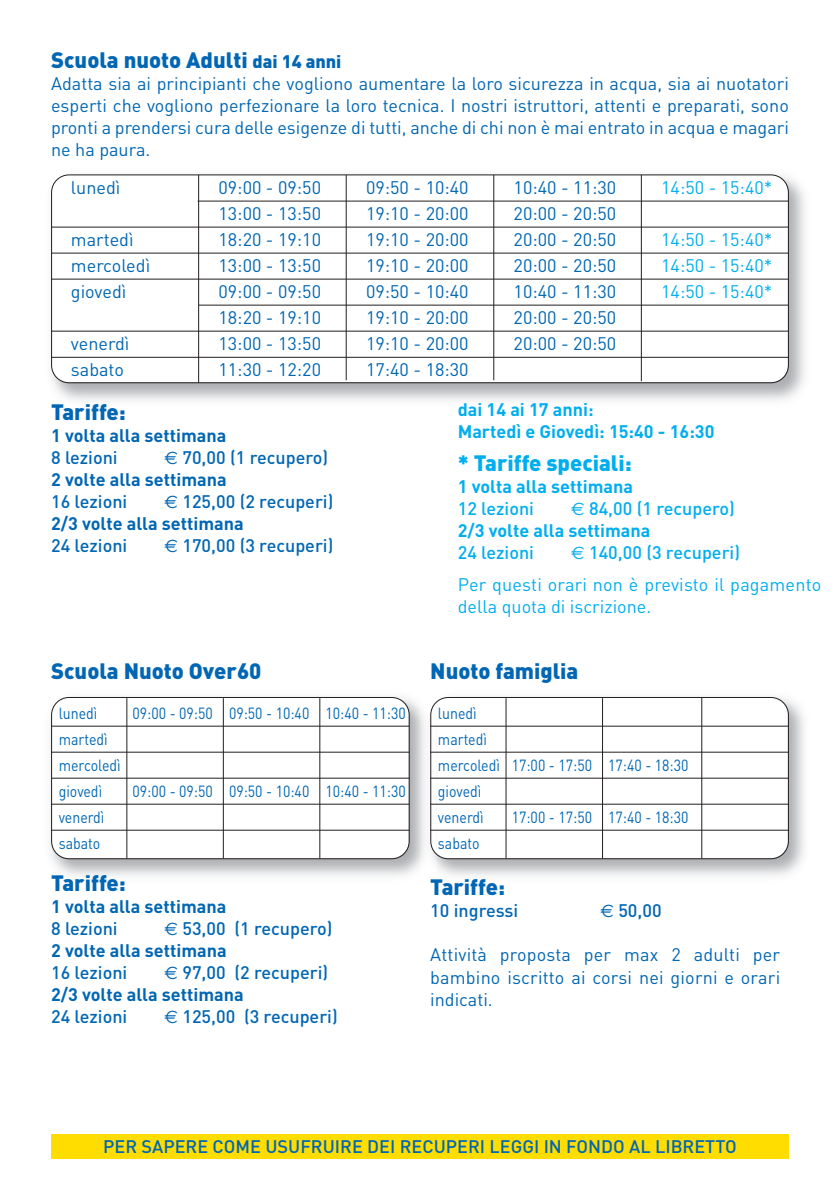
<style>
.page{position:relative;width:840px;height:1191px;background:#fff}
.page>*{position:absolute;margin:0;border:0;box-sizing:border-box;transform-origin:0 0}
.t1{font:900 22px "DINOT";color:#0166b3}
.t2{font:900 22px "DINOT";color:#00aeef}
.t3{font:18px/22px "DINOT";color:#0166b3;text-align:justify}
.t4{font:700 18px/22px "DINOT";color:#0166b3}
.t5{font:500 18px "DINOT";color:#0166b3}
.t6{font:18px/32px "DINOT";color:#00aeef}
.t7{font:700 18px/22px "DINOT";color:#00aeef}
.t8{font:500 18px "DINOT";color:#00aeef}
.t9{font:16px/26px "DINOT";color:#0166b3;scale:.88 1}
.s1{font-size:18px}
.s2{font-family:"Euro Sans";font-weight:400}
.s3{font-weight:500}
.s4{font-family:"Euro Sans"}
</style>
<div class="page">
<img style="left:51px;top:174px;width:754px;height:227px">
<svg style="left:52px;top:175px;width:735px;height:207px"></svg>
<div style="left:51px;top:174px;width:737px;height:209px;border:2px solid #231f20;border-radius:18px"></div>
<img style="left:50px;top:696px;width:755px;height:180px">
<svg style="left:52px;top:698px;width:356px;height:160px"></svg>
<div style="left:51px;top:697px;width:358px;height:162px;border:2px solid #231f20;border-radius:18px"></div>
<hr style="left:51px;top:725px;width:358px;height:1px;background:#231f20">
<hr style="left:51px;top:751px;width:358px;height:1px;background:#231f20">
<hr style="left:51px;top:777px;width:358px;height:1px;background:#231f20">
<hr style="left:51px;top:803px;width:358px;height:1px;background:#231f20">
<hr style="left:51px;top:829px;width:358px;height:1px;background:#231f20">
<hr style="left:126px;top:698px;width:1px;height:160px;background:#231f20">
<hr style="left:223px;top:698px;width:1px;height:160px;background:#231f20">
<hr style="left:319px;top:698px;width:1px;height:160px;background:#231f20">
<hr style="left:197px;top:201px;width:590px;height:1px;background:#231f20">
<hr style="left:51px;top:227px;width:736px;height:1px;background:#231f20">
<hr style="left:51px;top:253px;width:736px;height:1px;background:#231f20">
<hr style="left:51px;top:279px;width:736px;height:1px;background:#231f20">
<hr style="left:198px;top:305px;width:589px;height:1px;background:#231f20">
<hr style="left:51px;top:331px;width:736px;height:1px;background:#231f20">
<hr style="left:51px;top:357px;width:736px;height:1px;background:#231f20">
<hr style="left:198px;top:175px;width:1px;height:208px;background:#231f20">
<hr style="left:345px;top:175px;width:1px;height:205px;background:#231f20">
<hr style="left:493px;top:175px;width:1px;height:205px;background:#231f20">
<hr style="left:640px;top:175px;width:1px;height:206px;background:#231f20">
<img style="left:420px;top:696px;width:16px;height:180px">
<svg style="left:436px;top:698px;width:351px;height:160px"></svg>
<img style="left:431px;top:703px;width:5px;height:150px">
<div style="left:430px;top:697px;width:358px;height:162px;border:2px solid #231f20;border-radius:18px"></div>
<hr style="left:430px;top:725px;width:358px;height:1px;background:#231f20">
<hr style="left:430px;top:751px;width:358px;height:1px;background:#231f20">
<hr style="left:430px;top:777px;width:358px;height:1px;background:#231f20">
<hr style="left:430px;top:803px;width:358px;height:1px;background:#231f20">
<hr style="left:430px;top:829px;width:358px;height:1px;background:#231f20">
<hr style="left:505px;top:698px;width:1px;height:160px;background:#231f20">
<hr style="left:601px;top:698px;width:1px;height:160px;background:#231f20">
<div style="left:51px;top:1134px;width:737px;height:24px;background:#ffdd01"></div>
<hr style="left:700px;top:698px;width:1px;height:160px;background:#231f20">
<p class="t1" style="left:51px;top:52px;width:292px">Scuola nuoto Adulti <span class="s1">dai 14 anni</span></p>
<p class="t3" style="left:51px;top:74px;width:739px">Adatta sia ai principianti che vogliono aumentare la loro sicurezza in acqua, sia ai nuotatori esperti che vogliono perfezionare la loro tecnica. I nostri istruttori, attenti e preparati, sono pronti a prendersi cura delle esigenze di tutti, anche di chi non è mai entrato in acqua e magari ne ha paura.</p>
<p class="t3" style="left:71px;top:178px;width:51px">lunedì</p>
<p class="t3" style="left:218px;top:178px;width:104px">09:00 - 09:50</p>
<p class="t3" style="left:366px;top:178px;width:104px">09:50 - 10:40</p>
<p class="t3" style="left:513px;top:178px;width:104px">10:40 - 11:30</p>
<p class="t6" style="left:660px;top:173px;width:113px">14:50 - 15:40*</p>
<p class="t3" style="left:218px;top:204px;width:104px">13:00 - 13:50</p>
<p class="t3" style="left:366px;top:204px;width:104px">19:10 - 20:00</p>
<p class="t3" style="left:513px;top:204px;width:104px">20:00 - 20:50</p>
<p class="t3" style="left:71px;top:230px;width:64px">martedì</p>
<p class="t3" style="left:218px;top:230px;width:104px">18:20 - 19:10</p>
<p class="t3" style="left:366px;top:230px;width:104px">19:10 - 20:00</p>
<p class="t3" style="left:513px;top:230px;width:104px">20:00 - 20:50</p>
<p class="t6" style="left:660px;top:225px;width:113px">14:50 - 15:40*</p>
<p class="t3" style="left:71px;top:256px;width:81px">mercoledì</p>
<p class="t3" style="left:218px;top:256px;width:104px">13:00 - 13:50</p>
<p class="t3" style="left:366px;top:256px;width:104px">19:10 - 20:00</p>
<p class="t3" style="left:513px;top:256px;width:104px">20:00 - 20:50</p>
<p class="t6" style="left:660px;top:251px;width:113px">14:50 - 15:40*</p>
<p class="t3" style="left:71px;top:282px;width:57px">giovedì</p>
<p class="t3" style="left:218px;top:282px;width:104px">09:00 - 09:50</p>
<p class="t3" style="left:366px;top:282px;width:104px">09:50 - 10:40</p>
<p class="t3" style="left:513px;top:282px;width:104px">10:40 - 11:30</p>
<p class="t6" style="left:660px;top:277px;width:113px">14:50 - 15:40*</p>
<p class="t3" style="left:218px;top:308px;width:104px">18:20 - 19:10</p>
<p class="t3" style="left:366px;top:308px;width:104px">19:10 - 20:00</p>
<p class="t3" style="left:513px;top:308px;width:104px">20:00 - 20:50</p>
<p class="t3" style="left:71px;top:334px;width:60px">venerdì</p>
<p class="t3" style="left:218px;top:334px;width:104px">13:00 - 13:50</p>
<p class="t3" style="left:366px;top:334px;width:104px">19:10 - 20:00</p>
<p class="t3" style="left:513px;top:334px;width:104px">20:00 - 20:50</p>
<p class="t3" style="left:71px;top:360px;width:55px">sabato</p>
<p class="t3" style="left:218px;top:360px;width:104px">11:30 - 12:20</p>
<p class="t3" style="left:366px;top:360px;width:104px">17:40 - 18:30</p>
<p class="t1" style="left:51px;top:404px;width:76px">Tariffe:</p>
<p class="t4" style="left:51px;top:426px;width:177px">1 volta alla settimana</p>
<p class="t5" style="left:51px;top:451px;width:68px">8 lezioni</p>
<p class="t4" style="left:51px;top:448px;width:278px;text-indent:113px"><span class="s2">€</span> <span class="s3">70,00 (1 recupero)<br></span>2 volte alla settimana</p>
<p class="t5" style="left:51px;top:495px;width:78px">16 lezioni</p>
<p class="t4" style="left:51px;top:492px;width:284px;text-indent:113px"><span class="s2">€</span> <span class="s3">125,00 (2 recuperi)<br></span>2/3 volte alla settimana</p>
<p class="t5" style="left:51px;top:539px;width:78px">24 lezioni</p>
<p class="t5" style="left:164px;top:539px;width:170px"><span class="s2">€</span> 170,00 (3 recuperi)</p>
<p class="t1" style="left:51px;top:663px;width:212px">Scuola Nuoto Over60</p>
<p class="t9" style="left:59px;top:702px;width:46px">lunedì</p>
<p class="t9" style="left:132px;top:702px;width:312px">09:00 - 09:50 09:50 - 10:40 10:40 - 11:30</p>
<p class="t9" style="left:59px;top:728px;width:72px">martedì mercoledì giovedì</p>
<p class="t9" style="left:132px;top:780px;width:312px">09:00 - 09:50 09:50 - 10:40 10:40 - 11:30</p>
<p class="t9" style="left:59px;top:806px;width:53px">venerdì sabato</p>
<p class="t1" style="left:51px;top:875px;width:76px">Tariffe:</p>
<p class="t4" style="left:51px;top:896px;width:177px">1 volta alla settimana</p>
<p class="t5" style="left:51px;top:921px;width:68px">8 lezioni</p>
<p class="t4" style="left:51px;top:918px;width:283px;text-indent:113px"><span class="s2">€</span> <span class="s3">53,00 (1 recupero)<br></span>2 volte alla settimana</p>
<p class="t5" style="left:51px;top:965px;width:78px">16 lezioni</p>
<p class="t4" style="left:51px;top:962px;width:278px;text-indent:113px"><span class="s2">€</span> <span class="s3">97,00 (2 recuperi)<br></span>2/3 volte alla settimana</p>
<p class="t5" style="left:51px;top:1009px;width:78px">24 lezioni</p>
<p class="t5" style="left:164px;top:1009px;width:174px"><span class="s2">€</span> 125,00 (3 recuperi)</p>
<p class="t7" style="left:457px;top:401px;width:258px">dai 14 ai 17 anni:<br>Martedì e Giovedì: 15:40 - 16:30</p>
<p class="t2" style="left:457px;top:455px;width:175px">* Tariffe speciali:</p>
<p class="t7" style="left:457px;top:477px;width:177px">1 volta alla settimana</p>
<p class="t8" style="left:457px;top:502px;width:78px">12 lezioni</p>
<p class="t7" style="left:457px;top:499px;width:278px;text-indent:113px"><span class="s2">€</span> <span class="s3">84,00 (1 recupero)<br></span>2/3 volte alla settimana</p>
<p class="t8" style="left:457px;top:546px;width:78px">24 lezioni</p>
<p class="t6" style="left:457px;top:538px;width:365px;text-indent:113px"><span class="s4">€</span> <span class="s3">140,00 (3 recuperi)<br></span>Per questi orari non è previsto il pagamento</p>
<p class="t6" style="left:457px;top:592px;width:195px">della quota di iscrizione.</p>
<p class="t1" style="left:430px;top:663px;width:150px">Nuoto famiglia</p>
<p class="t9" style="left:437px;top:702px;width:286px">lunedì<br>martedì<br>mercoledì 17:00 - 17:50 17:40 - 18:30 giovedì<br>venerdì</p>
<p class="t9" style="left:511px;top:806px;width:202px">17:00 - 17:50 17:40 - 18:30</p>
<p class="t9" style="left:437px;top:832px;width:49px">sabato</p>
<p class="t1" style="left:430px;top:879px;width:76px">Tariffe:</p>
<p class="t5" style="left:430px;top:904px;width:90px">10 ingressi</p>
<p class="t5" style="left:600px;top:904px;width:63px"><span class="s2">€</span> 50,00</p>
<p class="t3" style="left:430px;top:946px;width:351px">Attività proposta per max 2 adulti per bambino iscritto ai corsi nei giorni e orari indicati.</p>
<p class="t5" style="left:103px;top:1139px;width:634px">PER SAPERE COME USUFRUIRE DEI RECUPERI LEGGI IN FONDO AL LIBRETTO</p>
</div>
